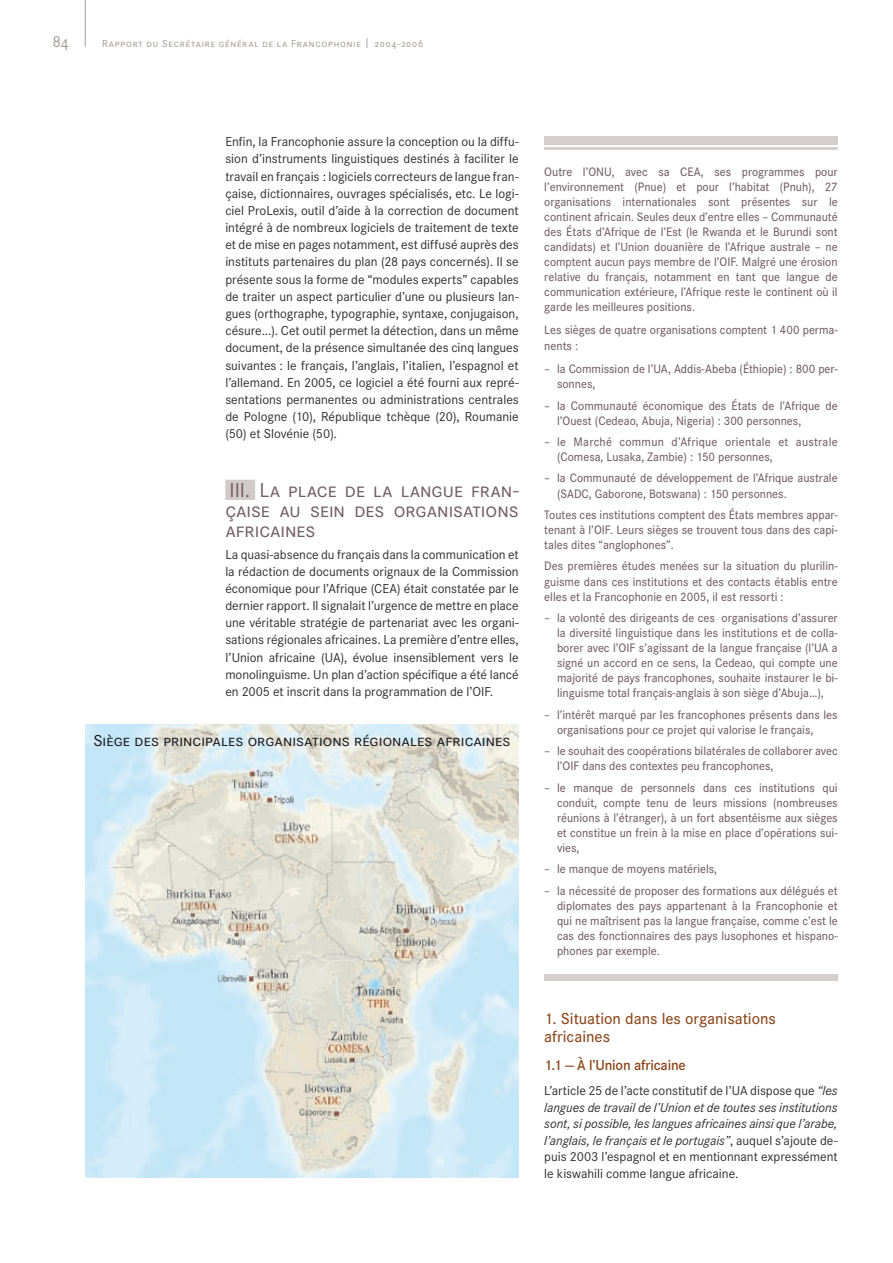
<style>
.page{position:relative;width:893px;height:1263px;background:#fff}
.page>*{position:absolute;margin:0;border:0;box-sizing:border-box;transform-origin:0 0}
.t1{font:21px/20.2px "Corporate SSC";letter-spacing:-.005em;color:#715e64;text-align:justify}
.t2{font:16.5px "Corporate SSC";color:#1a171c}
.t3{font:500 16.5px/18px "Corporate S";color:#8b4519}
.t4{font:16.5px "Corporate SSC";color:#a29795}
.t5{font:600 15px "Corporate S";letter-spacing:-.01em;color:#8b4519}
.t6{font:13.5px/17.2px "Corporate S";letter-spacing:-.005em;color:#2d2c2f;text-align:justify}
.t7{font:500 12.75px/15px "Corporate S";color:#715e64;text-align:justify;scale:.95 1}
.t8{font:500 12.75px/15px "Corporate S";letter-spacing:.02em;color:#715e64;scale:.95 1}
.t9{font:10.5px "Corporate SSC";letter-spacing:.07em;color:#a29795}
.s1{font-size:14.7px}
.s2{font-style:italic}
</style>
<div class="page">
<img style="left:85px;top:725px;width:434px;height:453px">
<hr style="left:85px;top:0;width:1px;height:47px;background:#a29795">
<div style="left:225px;top:480px;width:30px;height:20px;background:#d1cac9"></div>
<div style="left:544px;top:136px;width:294px;height:8px;background:#d4cecf"></div>
<hr style="left:544px;top:147px;width:294px;height:2px;background:#d4cecf">
<div style="left:544px;top:974px;width:294px;height:7px;background:#d4cecf"></div>
<p class="t4" style="left:53px;top:32px;width:18px">84</p>
<p class="t9" style="left:102px;top:38px;width:323px">Rapport du Secrétaire général de la Francophonie <span class="s1">I</span> 2004-2006</p>
<p class="t6" style="left:225px;top:133px;width:295px">Enfin, la Francophonie assure la conception ou la diffu&shy;sion d’instruments linguistiques destinés à faciliter le travail en français : logiciels correcteurs de langue fran&shy;çaise, dictionnaires, ouvrages spécialisés, etc. Le logi&shy;ciel ProLexis, outil d’aide à la correction de document intégré à de nombreux logiciels de traitement de texte et de mise en pages notamment, est diffusé auprès des instituts partenaires du plan (28 pays concernés). Il se présente sous la forme de “modules experts” capables de traiter un aspect particulier d’une ou plusieurs lan&shy;gues (orthographe, typographie, syntaxe, conjugaison, césure...). Cet outil permet la détection, dans un même document, de la présence simultanée des cinq langues suivantes : le français, l’anglais, l’italien, l’espagnol et l’allemand. En 2005, ce logiciel a été fourni aux repré&shy;sentations permanentes ou administrations centrales de Pologne (10), République tchèque (20), Roumanie (50) et Slovénie (50).</p>
<h1 class="t1" style="left:225px;top:480px;width:295px">III. La place de la langue fran&shy;çaise au sein des organisations africaines</h1>
<p class="t6" style="left:225px;top:546px;width:295px">La quasi-absence du français dans la communication et la rédaction de documents orignaux de la Commission économique pour l’Afrique (CEA) était constatée par le dernier rapport. Il signalait l’urgence de mettre en place une véritable stratégie de partenariat avec les organi&shy;sations régionales africaines. La première d’entre elles, l’Union africaine (UA), évolue insensiblement vers le monolinguisme. Un plan d’action spécifique a été lancé en 2005 et inscrit dans la programmation de l’OIF.</p>
<p class="t2" style="left:93px;top:731px;width:419px">Siège des principales organisations régionales africaines</p>
<p class="t7" style="left:544px;top:164px;width:310px">Outre l’ONU, avec sa CEA, ses programmes pour l’environnement (Pnue) et pour l’habitat (Pnuh), 27 organisations internationales sont présentes sur le continent africain. Seules deux d’entre elles – Communauté des États d’Afrique de l’Est (le Rwanda et le Burundi sont candidats) et l’Union douanière de l’Afrique australe – ne comptent aucun pays membre de l’OIF. Malgré une érosion relative du français, notamment en tant que langue de communication extérieure, l’Afrique reste le continent où il garde les meilleures positions.</p>
<p class="t7" style="left:544px;top:323px;width:310px">Les sièges de quatre organisations comptent 1 400 perma&shy;nents :</p>
<p class="t7" style="left:557px;top:361px;width:297px;text-indent:-13px">– la Commission de l’UA, Addis-Abeba (Éthiopie) : 800 per&shy;sonnes,</p>
<p class="t7" style="left:557px;top:398px;width:297px;text-indent:-13px">– la Communauté économique des États de l’Afrique de l’Ouest (Cedeao, Abuja, Nigeria) : 300 personnes,</p>
<p class="t8" style="left:557px;top:434px;width:297px;text-indent:-13px">– le Marché commun d’Afrique orientale et australe (Comesa, Lusaka, Zambie) : 150 personnes,</p>
<p class="t7" style="left:557px;top:471px;width:297px;text-indent:-13px">– la Communauté de développement de l’Afrique australe (SADC, Gaborone, Botswana) : 150 personnes.</p>
<p class="t7" style="left:544px;top:507px;width:310px">Toutes ces institutions comptent des États membres appar&shy;tenant à l’OIF. Leurs sièges se trouvent tous dans des capi&shy;tales dites “anglophones”.</p>
<p class="t7" style="left:544px;top:559px;width:310px">Des premières études menées sur la situation du plurilin&shy;guisme dans ces institutions et des contacts établis entre elles et la Francophonie en 2005, il est ressorti :</p>
<p class="t7" style="left:557px;top:610px;width:297px;text-indent:-13px">– la volonté des dirigeants de ces organisations d’assurer la diversité linguistique dans les institutions et de colla&shy;borer avec l’OIF s’agissant de la langue française (l’UA a signé un accord en ce sens, la Cedeao, qui compte une majorité de pays francophones, souhaite instaurer le bi&shy;linguisme total français-anglais à son siège d’Abuja…),</p>
<p class="t7" style="left:557px;top:707px;width:297px;text-indent:-13px">– l’intérêt marqué par les francophones présents dans les organisations pour ce projet qui valorise le français,</p>
<p class="t7" style="left:557px;top:743px;width:297px;text-indent:-13px">– le souhait des coopérations bilatérales de collaborer avec l’OIF dans des contextes peu francophones,</p>
<p class="t7" style="left:557px;top:780px;width:297px;text-indent:-13px">– le manque de personnels dans ces institutions qui conduit, compte tenu de leurs missions (nombreuses réunions à l’étranger), à un fort absentéisme aux sièges et constitue un frein à la mise en place d’opérations sui&shy;vies,</p>
<p class="t7" style="left:544px;top:861px;width:183px">– le manque de moyens matériels,</p>
<p class="t7" style="left:557px;top:883px;width:297px;text-indent:-13px">– la nécessité de proposer des formations aux délégués et diplomates des pays appartenant à la Francophonie et qui ne maîtrisent pas la langue française, comme c’est le cas des fonctionnaires des pays lusophones et hispano&shy;phones par exemple.</p>
<p class="t3" style="left:544px;top:1010px;width:233px">1. Situation dans les organisations africaines</p>
<p class="t5" style="left:544px;top:1056px;width:143px">1.1 — À l’Union africaine</p>
<p class="t6" style="left:544px;top:1083px;width:295px;line-height:16.5px">L’article 25 de l’acte constitutif de l’UA dispose que <span class="s2">“les langues de travail de l’Union et de toutes ses institutions sont, si possible, les langues africaines ainsi que l’arabe, l’anglais, le français et le portugais”</span>, auquel s’ajoute de&shy;puis 2003 l’espagnol et en mentionnant expressément le kiswahili comme langue africaine.</p>
</div>
